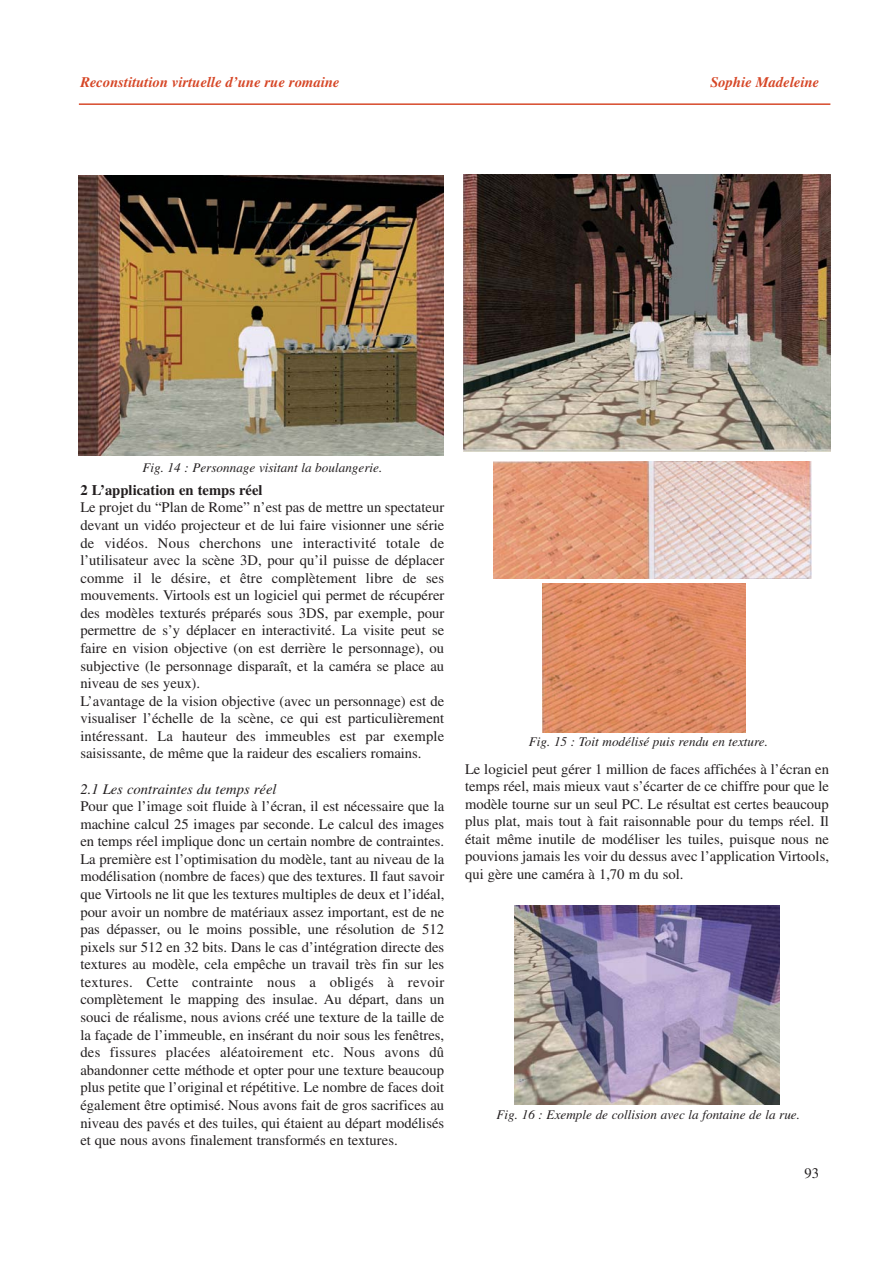
<style>
.page{position:relative;width:893px;height:1263px;background:#fff}
.page>*{position:absolute;margin:0;border:0;box-sizing:border-box;transform-origin:0 0}
.t1{font:14.7px/17.5px "Times";color:#231f20;text-align:justify}
.t2{font:italic 700 14.7px "Times";color:#d64626}
.t3{font:italic 14.7px "Times";color:#231f20}
.t4{font:700 14.7px "Times";color:#231f20}
.t5{font:italic 13.2px "Times";color:#231f20}
</style>
<div class="page">
<hr style="left:79px;top:103px;width:751px;height:2px;background:#d64626">
<img style="left:79px;top:176px;width:365px;height:279px">
<img style="left:464px;top:175px;width:366px;height:277px">
<img style="left:493px;top:462px;width:318px;height:116px">
<img style="left:542px;top:583px;width:203px;height:149px">
<img style="left:514px;top:906px;width:265px;height:198px">
<p class="t2" style="left:80px;top:76px;width:261px">Reconstitution virtuelle d’une rue romaine</p>
<p class="t2" style="left:710px;top:76px;width:110px">Sophie Madeleine</p>
<p class="t5" style="left:142px;top:462px;width:241px">Fig. 14 : Personnage visitant la boulangerie.</p>
<p class="t4" style="left:80px;top:485px;width:184px">2 L’application en temps réel</p>
<p class="t1" style="left:80px;top:500px;width:365px;text-align:left">Le projet du “Plan de Rome” n’est pas de mettre un spectateur devant un vidéo projecteur et de lui faire visionner une série de vidéos. Nous cherchons une interactivité totale de l’utilisateur avec la scène 3D, pour qu’il puisse de déplacer comme il le désire, et être complètement libre de ses mouvements. Virtools est un logiciel qui permet de récupérer des modèles texturés préparés sous 3DS, par exemple, pour permettre de s’y déplacer en interactivité. La visite peut se faire en vision objective (on est derrière le personnage), ou subjective (le personnage disparaît, et la caméra se place au niveau de ses yeux).<br>L’avantage de la vision objective (avec un personnage) est de visualiser l’échelle de la scène, ce qui est particulièrement intéressant. La hauteur des immeubles est par exemple saisissante, de même que la raideur des escaliers romains.</p>
<p class="t3" style="left:80px;top:783px;width:198px">2.1 Les contraintes du temps réel</p>
<p class="t1" style="left:80px;top:799px;width:366px">Pour que l’image soit fluide à l’écran, il est nécessaire que la machine calcul 25 images par seconde. Le calcul des images en temps réel implique donc un certain nombre de contraintes.<br>La première est l’optimisation du modèle, tant au niveau de la modélisation (nombre de faces) que des textures. Il faut savoir que Virtools ne lit que les textures multiples de deux et l’idéal, pour avoir un nombre de matériaux assez important, est de ne pas dépasser, ou le moins possible, une résolution de 512 pixels sur 512 en 32 bits. Dans le cas d’intégration directe des textures au modèle, cela empêche un travail très fin sur les textures. Cette contrainte nous a obligés à revoir complètement le mapping des insulae. Au départ, dans un souci de réalisme, nous avions créé une texture de la taille de la façade de l’immeuble, en insérant du noir sous les fenêtres, des fissures placées aléatoirement etc. Nous avons dû abandonner cette méthode et opter pour une texture beaucoup plus petite que l’original et répétitive. Le nombre de faces doit également être optimisé. Nous avons fait de gros sacrifices au niveau des pavés et des tuiles, qui étaient au départ modélisés et que nous avons finalement transformés en textures.</p>
<p class="t5" style="left:529px;top:736px;width:241px">Fig. 15 : Toit modélisé puis rendu en texture.</p>
<p class="t1" style="left:465px;top:761px;width:366px">Le logiciel peut gérer 1 million de faces affichées à l’écran en temps réel, mais mieux vaut s’écarter de ce chiffre pour que le modèle tourne sur un seul PC. Le résultat est certes beaucoup plus plat, mais tout à fait raisonnable pour du temps réel. Il était même inutile de modéliser les tuiles, puisque nous ne pouvions jamais les voir du dessus avec l’application Virtools, qui gère une caméra à 1,70 m du sol.</p>
<p class="t5" style="left:497px;top:1110px;width:305px">Fig. 16 : Exemple de collision avec la fontaine de la rue.</p>
<p class="t1" style="left:804px;top:1165px;width:16px">93</p>
</div>
